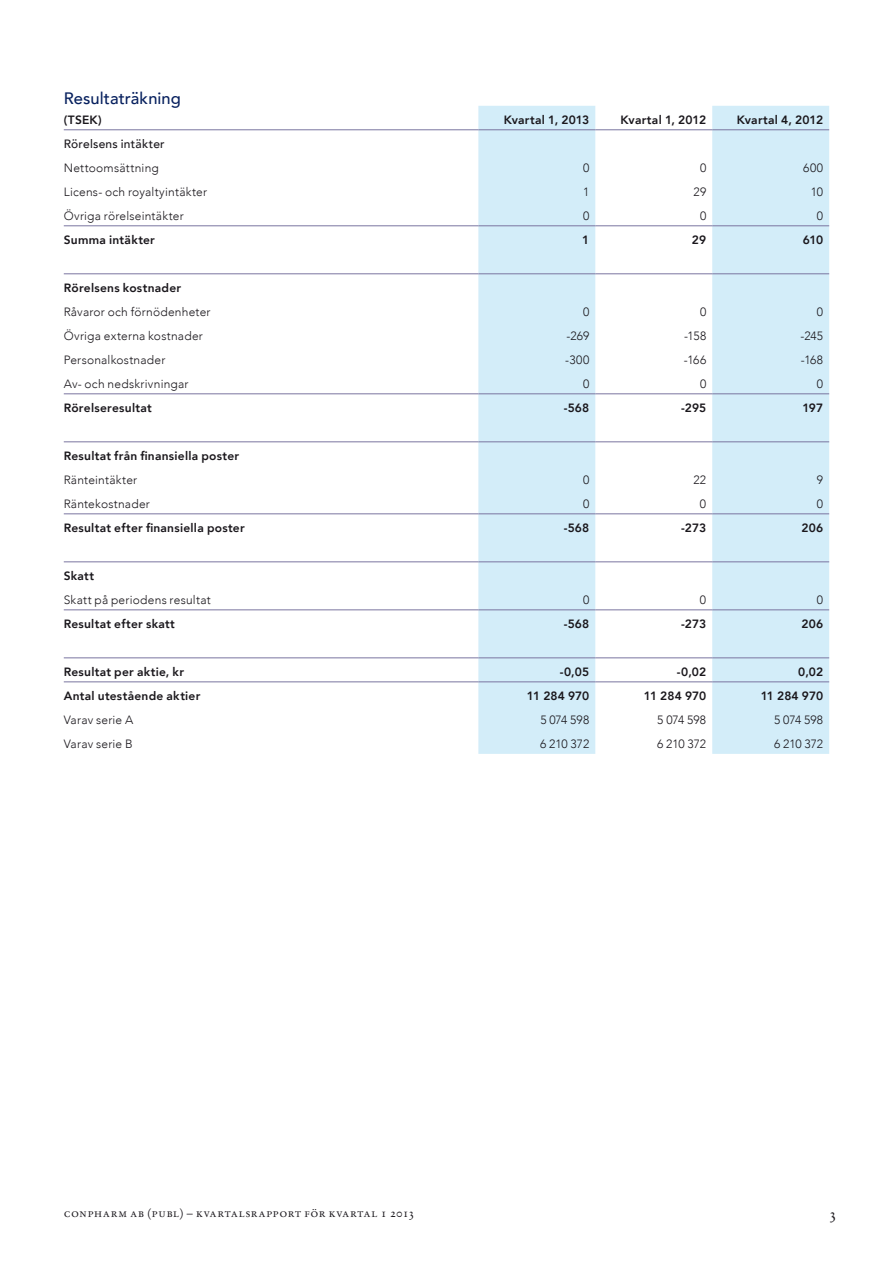
<style>
.page{position:relative;width:893px;height:1263px;background:#fff}
.page>*{position:absolute;margin:0;border:0;box-sizing:border-box;transform-origin:0 0}
.t1{font:500 16.5px "Avenir";letter-spacing:.005em;color:#07205e}
.t2{font:15px "Stempel Garamond Roman SC";color:#1a171c}
.t3{font:300 12px "Avenir";letter-spacing:.02em;color:#1a171c}
.t4{font:800 12px "Avenir";letter-spacing:.02em;color:#1a171c}
.t5{font:12px "Stempel Garamond Roman SC";letter-spacing:.05em;color:#1a171c}
.t6{font:500 12px "Avenir";letter-spacing:.02em;color:#1a171c}
</style>
<div class="page">
<svg style="left:478px;top:106px;width:351px;height:648px;fill:#d3edf9"></svg>
<hr style="left:64px;top:273px;width:414px;height:1px;background:#7a75a0">
<hr style="left:478px;top:273px;width:117px;height:1px;background:#7a75a0">
<hr style="left:595px;top:273px;width:117px;height:1px;background:#7a75a0">
<hr style="left:712px;top:273px;width:117px;height:1px;background:#7a75a0">
<hr style="left:64px;top:393px;width:414px;height:1px;background:#7a75a0">
<hr style="left:478px;top:393px;width:117px;height:1px;background:#7a75a0">
<hr style="left:595px;top:393px;width:117px;height:1px;background:#7a75a0">
<hr style="left:712px;top:393px;width:117px;height:1px;background:#7a75a0">
<hr style="left:64px;top:513px;width:414px;height:1px;background:#7a75a0">
<hr style="left:478px;top:513px;width:117px;height:1px;background:#7a75a0">
<hr style="left:595px;top:513px;width:117px;height:1px;background:#7a75a0">
<hr style="left:712px;top:513px;width:117px;height:1px;background:#7a75a0">
<hr style="left:64px;top:561px;width:414px;height:1px;background:#7a75a0">
<hr style="left:478px;top:561px;width:117px;height:1px;background:#7a75a0">
<hr style="left:595px;top:561px;width:117px;height:1px;background:#7a75a0">
<hr style="left:712px;top:561px;width:117px;height:1px;background:#7a75a0">
<hr style="left:64px;top:609px;width:414px;height:1px;background:#7a75a0">
<hr style="left:478px;top:609px;width:117px;height:1px;background:#7a75a0">
<hr style="left:595px;top:609px;width:117px;height:1px;background:#7a75a0">
<hr style="left:712px;top:609px;width:117px;height:1px;background:#7a75a0">
<hr style="left:64px;top:441px;width:414px;height:1px;background:#7a75a0">
<hr style="left:478px;top:441px;width:117px;height:1px;background:#7a75a0">
<hr style="left:595px;top:441px;width:117px;height:1px;background:#7a75a0">
<hr style="left:712px;top:441px;width:117px;height:1px;background:#7a75a0">
<hr style="left:64px;top:225px;width:414px;height:1px;background:#7a75a0">
<hr style="left:478px;top:225px;width:117px;height:1px;background:#7a75a0">
<hr style="left:595px;top:225px;width:117px;height:1px;background:#7a75a0">
<hr style="left:712px;top:225px;width:117px;height:1px;background:#7a75a0">
<hr style="left:64px;top:129px;width:414px;height:1px;background:#7a75a0">
<hr style="left:478px;top:129px;width:117px;height:1px;background:#7a75a0">
<hr style="left:595px;top:129px;width:117px;height:1px;background:#7a75a0">
<hr style="left:712px;top:129px;width:117px;height:1px;background:#7a75a0">
<hr style="left:64px;top:681px;width:414px;height:1px;background:#7a75a0">
<hr style="left:478px;top:681px;width:117px;height:1px;background:#7a75a0">
<hr style="left:595px;top:681px;width:117px;height:1px;background:#7a75a0">
<hr style="left:712px;top:681px;width:117px;height:1px;background:#7a75a0">
<hr style="left:64px;top:657px;width:414px;height:1px;background:#7a75a0">
<hr style="left:478px;top:657px;width:117px;height:1px;background:#7a75a0">
<hr style="left:595px;top:657px;width:117px;height:1px;background:#7a75a0">
<hr style="left:712px;top:657px;width:117px;height:1px;background:#7a75a0">
<h1 class="t1" style="left:64px;top:84px;width:119px">Resultaträkning</h1>
<p class="t4" style="left:64px;top:109px;width:40px">(TSEK)</p>
<p class="t4" style="left:504px;top:109px;width:87px">Kvartal 1, 2013</p>
<p class="t4" style="left:621px;top:109px;width:87px">Kvartal 1, 2012</p>
<p class="t4" style="left:737px;top:109px;width:88px">Kvartal 4, 2012</p>
<p class="t6" style="left:64px;top:133px;width:102px">Rörelsens intäkter</p>
<p class="t3" style="left:64px;top:161px;width:97px">Nettoomsättning</p>
<p class="t3" style="left:583px;top:161px;width:8px">0</p>
<p class="t3" style="left:700px;top:161px;width:8px">0</p>
<p class="t3" style="left:803px;top:161px;width:21px">600</p>
<p class="t3" style="left:64px;top:185px;width:145px">Licens- och royaltyintäkter</p>
<p class="t3" style="left:583px;top:185px;width:8px">1</p>
<p class="t3" style="left:693px;top:185px;width:14px">29</p>
<p class="t3" style="left:811px;top:185px;width:14px">10</p>
<p class="t3" style="left:64px;top:209px;width:121px">Övriga rörelseintäkter</p>
<p class="t3" style="left:583px;top:209px;width:8px">0</p>
<p class="t3" style="left:700px;top:209px;width:8px">0</p>
<p class="t3" style="left:817px;top:209px;width:8px">0</p>
<p class="t4" style="left:64px;top:229px;width:93px">Summa intäkter</p>
<p class="t4" style="left:582px;top:229px;width:9px">1</p>
<p class="t4" style="left:692px;top:229px;width:16px">29</p>
<p class="t4" style="left:803px;top:229px;width:22px">610</p>
<p class="t4" style="left:64px;top:277px;width:119px">Rörelsens kostnader</p>
<p class="t3" style="left:64px;top:305px;width:148px">Råvaror och förnödenheter</p>
<p class="t3" style="left:583px;top:305px;width:8px">0</p>
<p class="t3" style="left:700px;top:305px;width:8px">0</p>
<p class="t3" style="left:817px;top:305px;width:8px">0</p>
<p class="t3" style="left:64px;top:329px;width:141px">Övriga externa kostnader</p>
<p class="t3" style="left:566px;top:329px;width:24px">-269</p>
<p class="t3" style="left:684px;top:329px;width:24px">-158</p>
<p class="t3" style="left:800px;top:329px;width:24px">-245</p>
<p class="t3" style="left:64px;top:353px;width:103px">Personalkostnader</p>
<p class="t3" style="left:565px;top:353px;width:26px">-300</p>
<p class="t3" style="left:684px;top:353px;width:24px">-166</p>
<p class="t3" style="left:801px;top:353px;width:24px">-168</p>
<p class="t3" style="left:64px;top:377px;width:126px">Av- och nedskrivningar</p>
<p class="t3" style="left:583px;top:377px;width:8px">0</p>
<p class="t3" style="left:700px;top:377px;width:8px">0</p>
<p class="t3" style="left:817px;top:377px;width:8px">0</p>
<p class="t4" style="left:64px;top:397px;width:90px">Rörelseresultat</p>
<p class="t4" style="left:564px;top:397px;width:27px">-568</p>
<p class="t4" style="left:681px;top:397px;width:27px">-295</p>
<p class="t4" style="left:802px;top:397px;width:22px">197</p>
<p class="t4" style="left:64px;top:445px;width:177px">Resultat från finansiella poster</p>
<p class="t3" style="left:64px;top:473px;width:75px">Ränteintäkter</p>
<p class="t3" style="left:583px;top:473px;width:8px">0</p>
<p class="t3" style="left:693px;top:473px;width:14px">22</p>
<p class="t3" style="left:817px;top:473px;width:8px">9</p>
<p class="t3" style="left:64px;top:497px;width:88px">Räntekostnader</p>
<p class="t3" style="left:583px;top:497px;width:8px">0</p>
<p class="t3" style="left:700px;top:497px;width:8px">0</p>
<p class="t3" style="left:817px;top:497px;width:8px">0</p>
<p class="t4" style="left:64px;top:517px;width:182px">Resultat efter finansiella poster</p>
<p class="t4" style="left:564px;top:517px;width:27px">-568</p>
<p class="t4" style="left:681px;top:517px;width:27px">-273</p>
<p class="t4" style="left:801px;top:517px;width:23px">206</p>
<p class="t4" style="left:64px;top:565px;width:32px">Skatt</p>
<p class="t3" style="left:64px;top:593px;width:149px">Skatt på periodens resultat</p>
<p class="t3" style="left:583px;top:593px;width:8px">0</p>
<p class="t3" style="left:700px;top:593px;width:8px">0</p>
<p class="t3" style="left:817px;top:593px;width:8px">0</p>
<p class="t4" style="left:64px;top:613px;width:113px">Resultat efter skatt</p>
<p class="t4" style="left:564px;top:613px;width:27px">-568</p>
<p class="t4" style="left:681px;top:613px;width:27px">-273</p>
<p class="t4" style="left:801px;top:613px;width:23px">206</p>
<p class="t4" style="left:64px;top:661px;width:122px">Resultat per aktie, kr</p>
<p class="t4" style="left:560px;top:661px;width:31px">-0,05</p>
<p class="t4" style="left:677px;top:661px;width:31px">-0,02</p>
<p class="t4" style="left:798px;top:661px;width:26px">0,02</p>
<p class="t4" style="left:64px;top:685px;width:138px">Antal utestående aktier</p>
<p class="t4" style="left:527px;top:685px;width:64px">11 284 970</p>
<p class="t4" style="left:644px;top:685px;width:64px">11 284 970</p>
<p class="t4" style="left:761px;top:685px;width:64px">11 284 970</p>
<p class="t3" style="left:64px;top:713px;width:71px">Varav serie A</p>
<p class="t3" style="left:540px;top:713px;width:50px">5 074 598</p>
<p class="t3" style="left:657px;top:713px;width:50px">5 074 598</p>
<p class="t3" style="left:774px;top:713px;width:50px">5 074 598</p>
<p class="t3" style="left:64px;top:737px;width:70px">Varav serie B</p>
<p class="t3" style="left:540px;top:737px;width:51px">6 210 372</p>
<p class="t3" style="left:657px;top:737px;width:51px">6 210 372</p>
<p class="t3" style="left:774px;top:737px;width:51px">6 210 372</p>
<p class="t5" style="left:64px;top:1206px;width:352px">conpharm ab (publ) – kvartalsrapport för kvartal 1 2013</p>
<p class="t2" style="left:829px;top:1205px;width:9px">3</p>
</div>
